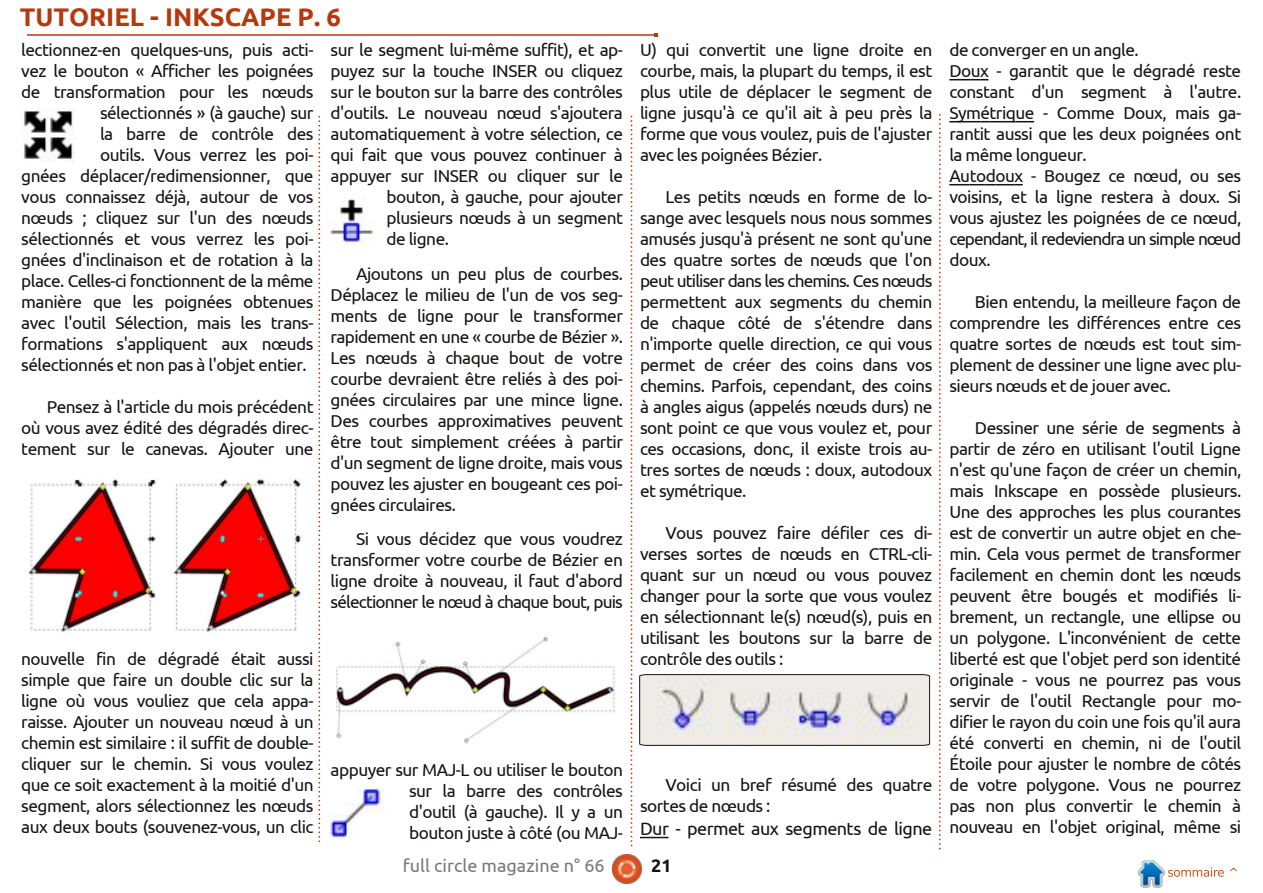
<style>
.page{position:relative;width:1263px;height:893px;background:#fff}
.page>*{position:absolute;margin:0;border:0;box-sizing:border-box;transform-origin:0 0}
.t1{font:700 25.5px "Ubuntu";color:#b5390f}
.t2{font:18px "Ubuntu";letter-spacing:-.03em;color:#161412}
.t3{font:18px "Ubuntu";color:#777980}
.t4{font:700 18px "Ubuntu";color:#161412}
.t5{font:17.25px/21px "Ubuntu";letter-spacing:-.03em;color:#161412;text-align:justify}
</style>
<div class="page">
<svg style="left:319px;top:116px;width:1px;height:726px"></svg>
<svg style="left:631px;top:116px;width:1px;height:730px"></svg>
<svg style="left:939px;top:114px;width:1px;height:735px"></svg>
<hr style="left:27px;top:34px;width:628px;height:2px;background:#b5390f">
<img style="left:612px;top:855px;width:30px;height:28px">
<img style="left:1138px;top:860px;width:27px;height:27px">
<svg style="left:640px;top:837px;width:28px;height:1px"></svg>
<svg style="left:949px;top:79px;width:39px;height:1px"></svg>
<svg style="left:949px;top:121px;width:85px;height:1px"></svg>
<svg style="left:949px;top:184px;width:74px;height:1px"></svg>
<img style="left:28px;top:478px;width:273px;height:154px">
<img style="left:23px;top:110px;width:51px;height:49px">
<img style="left:336px;top:637px;width:279px;height:107px">
<img style="left:329px;top:199px;width:45px;height:47px">
<img style="left:330px;top:788px;width:54px;height:52px">
<svg style="left:639px;top:674px;width:291px;height:72px;background:#dcd9db"></svg>
<h1 class="t1" style="left:20px;top:3px;width:323px">TUTORIEL - INKSCAPE P. 6</h1>
<p class="t5" style="left:21px;top:39px;width:294px">lectionnez-en quelques-uns, puis acti-</p>
<p class="t5" style="left:21px;top:60px;width:294px">vez le bouton « Afficher les poignées</p>
<p class="t5" style="left:21px;top:81px;width:294px">de transformation pour les nœuds</p>
<p class="t5" style="left:100px;top:102px;width:215px">sélectionnés » (à gauche) sur</p>
<p class="t5" style="left:100px;top:123px;width:215px">la barre de contrôle des</p>
<p class="t5" style="left:100px;top:144px;width:215px">outils. Vous verrez les poi-</p>
<p class="t5" style="left:21px;top:165px;width:294px">gnées déplacer/redimensionner, que</p>
<p class="t5" style="left:21px;top:186px;width:294px">vous connaissez déjà, autour de vos</p>
<p class="t5" style="left:21px;top:207px;width:294px">nœuds ; cliquez sur l'un des nœuds</p>
<p class="t5" style="left:21px;top:228px;width:294px">sélectionnés et vous verrez les poi-</p>
<p class="t5" style="left:21px;top:249px;width:294px">gnées d'inclinaison et de rotation à la</p>
<p class="t5" style="left:21px;top:270px;width:294px">place. Celles-ci fonctionnent de la même</p>
<p class="t5" style="left:21px;top:291px;width:294px">manière que les poignées obtenues</p>
<p class="t5" style="left:21px;top:312px;width:294px">avec l'outil Sélection, mais les trans-</p>
<p class="t5" style="left:21px;top:333px;width:294px">formations s'appliquent aux nœuds</p>
<p class="t5" style="left:21px;top:354px;width:287px">sélectionnés et non pas à l'objet entier.</p>
<p class="t5" style="left:21px;top:396px;width:294px;text-indent:26px">Pensez à l'article du mois précédent où vous avez édité des dégradés direc&shy;tement sur le canevas. Ajouter une</p>
<p class="t5" style="left:331px;top:39px;width:294px">sur le segment lui-même suffit), et ap-</p>
<p class="t5" style="left:331px;top:60px;width:294px">puyez sur la touche INSER ou cliquez</p>
<p class="t5" style="left:331px;top:81px;width:294px">sur le bouton sur la barre des contrôles</p>
<p class="t5" style="left:331px;top:102px;width:294px">d'outils. Le nouveau nœud s'ajoutera</p>
<p class="t5" style="left:331px;top:123px;width:294px">automatiquement à votre sélection, ce</p>
<p class="t5" style="left:331px;top:144px;width:294px">qui fait que vous pouvez continuer à</p>
<p class="t5" style="left:331px;top:165px;width:294px">appuyer sur INSER ou cliquer sur le</p>
<p class="t5" style="left:387px;top:186px;width:238px">bouton, à gauche, pour ajouter</p>
<p class="t5" style="left:387px;top:207px;width:238px">plusieurs nœuds à un segment</p>
<p class="t5" style="left:387px;top:228px;width:64px">de ligne.</p>
<p class="t5" style="left:331px;top:263px;width:294px;text-indent:26px">Ajoutons un peu plus de courbes.<br>Déplacez le milieu de l'un de vos seg&shy;ments de ligne pour le transformer rapidement en une « courbe de Bézier ».<br>Les nœuds à chaque bout de votre courbe devraient être reliés à des poi&shy;gnées circulaires par une mince ligne.<br>Des courbes approximatives peuvent être tout simplement créées à partir d'un segment de ligne droite, mais vous pouvez les ajuster en bougeant ces poi&shy;gnées circulaires.</p>
<p class="t5" style="left:331px;top:528px;width:294px;text-indent:26px">Si vous décidez que vous voudrez transformer votre courbe de Bézier en ligne droite à nouveau, il faut d'abord sélectionner le nœud à chaque bout, puis</p>
<p class="t5" style="left:21px;top:648px;width:294px">nouvelle fin de dégradé était aussi simple que faire un double clic sur la ligne où vous vouliez que cela appa&shy;raisse. Ajouter un nouveau nœud à un chemin est similaire : il suffit de double&shy;cliquer sur le chemin. Si vous voulez que ce soit exactement à la moitié d'un segment, alors sélectionnez les nœuds aux deux bouts (souvenez-vous, un clic</p>
<p class="t5" style="left:409px;top:759px;width:215px;text-indent:-78px">appuyer sur MAJ-L ou utiliser le bouton sur la barre des contrôles d'outil (à gauche). Il y a un bouton juste à côté (ou MAJ-</p>
<p class="t5" style="left:640px;top:39px;width:294px">U) qui convertit une ligne droite en courbe, mais, la plupart du temps, il est plus utile de déplacer le segment de ligne jusqu'à ce qu'il ait à peu près la forme que vous voulez, puis de l'ajuster avec les poignées Bézier.</p>
<p class="t5" style="left:640px;top:186px;width:294px;text-indent:26px">Les petits nœuds en forme de lo&shy;sange avec lesquels nous nous sommes amusés jusqu'à présent ne sont qu'une des quatre sortes de nœuds que l'on peut utiliser dans les chemins. Ces nœuds permettent aux segments du chemin de chaque côté de s'étendre dans n'importe quelle direction, ce qui vous permet de créer des coins dans vos chemins. Parfois, cependant, des coins à angles aigus (appelés nœuds durs) ne sont point ce que vous voulez et, pour ces occasions, donc, il existe trois au&shy;tres sortes de nœuds : doux, autodoux et symétrique.</p>
<p class="t5" style="left:640px;top:522px;width:294px;text-indent:26px">Vous pouvez faire défiler ces di&shy;verses sortes de nœuds en CTRL-cli&shy;quant sur un nœud ou vous pouvez changer pour la sorte que vous voulez en sélectionnant le(s) nœud(s), puis en utilisant les boutons sur la barre de contrôle des outils :</p>
<p class="t5" style="left:640px;top:774px;width:294px;text-indent:26px">Voici un bref résumé des quatre sortes de nœuds :</p>
<p class="t2" style="left:640px;top:818px;width:294px">Dur - permet aux segments de ligne</p>
<p class="t3" style="left:403px;top:855px;width:203px">full circle magazine n° 66</p>
<p class="t4" style="left:651px;top:855px;width:22px">21</p>
<p class="t5" style="left:949px;top:39px;width:293px;text-align:left">de converger en un angle.<br>Doux - garantit que le dégradé reste constant d'un segment à l'autre.<br>Symétrique - Comme Doux, mais ga&shy;rantit aussi que les deux poignées ont la même longueur.<br>Autodoux - Bougez ce nœud, ou ses voisins, et la ligne restera à doux. Si vous ajustez les poignées de ce nœud, cependant, il redeviendra un simple nœud doux.</p>
<p class="t5" style="left:949px;top:291px;width:293px;text-indent:26px">Bien entendu, la meilleure façon de comprendre les différences entre ces quatre sortes de nœuds est tout sim&shy;plement de dessiner une ligne avec plu&shy;sieurs nœuds et de jouer avec.</p>
<p class="t5" style="left:949px;top:417px;width:293px;text-indent:26px">Dessiner une série de segments à partir de zéro en utilisant l'outil Ligne n'est qu'une façon de créer un chemin, mais Inkscape en possède plusieurs.<br>Une des approches les plus courantes est de convertir un autre objet en che&shy;min. Cela vous permet de transformer facilement en chemin dont les nœuds peuvent être bougés et modifiés li&shy;brement, un rectangle, une ellipse ou un polygone. L'inconvénient de cette liberté est que l'objet perd son identité originale - vous ne pourrez pas vous servir de l'outil Rectangle pour mo&shy;difier le rayon du coin une fois qu'il aura été converti en chemin, ni de l'outil Étoile pour ajuster le nombre de côtés de votre polygone. Vous ne pourrez pas non plus convertir le chemin à nouveau en l'objet original, même si</p>
</div>
